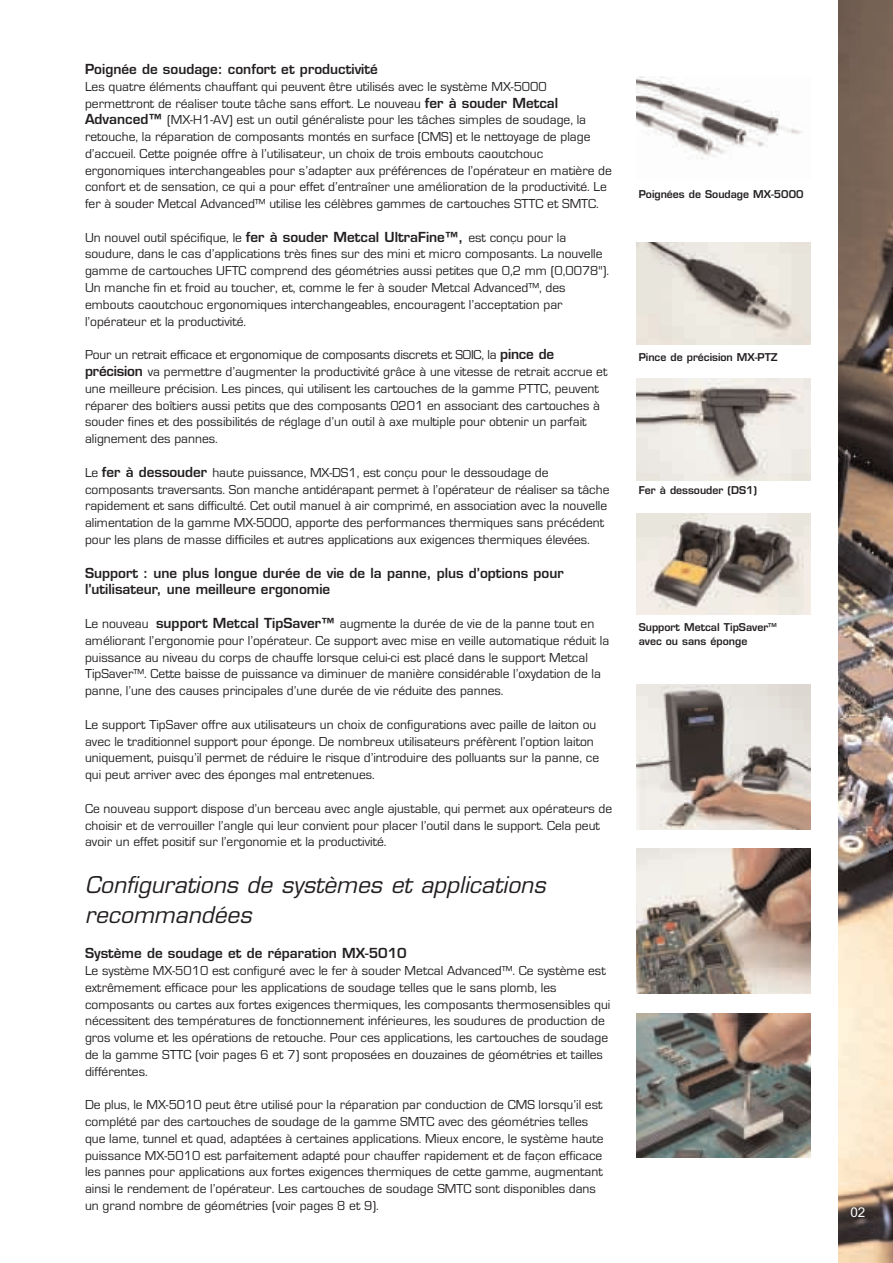
<style>
.page{position:relative;width:893px;height:1263px;background:#fff}
.page>*{position:absolute;margin:0;border:0;box-sizing:border-box;transform-origin:0 0}
.t1{font:italic 22.5px/30px "Eurostile";letter-spacing:.005em;color:#231f20}
.t2{font:13.5px/16.8px "Eurostile";color:#231f20}
.t3{font:600 13.5px/16.8px "Eurostile";color:#231f20}
.t4{font:13.5px "Arial";color:#fff}
.t5{font:600 10.5px/13.5px "Eurostile";color:#231f20}
.s1{font-weight:600}
</style>
<div class="page">
<img style="left:839px;top:0;width:54px;height:1263px">
<img style="left:637px;top:378px;width:173px;height:102px">
<img style="left:637px;top:242px;width:173px;height:102px">
<img style="left:637px;top:76px;width:166px;height:83px">
<img style="left:637px;top:513px;width:173px;height:101px">
<img style="left:637px;top:685px;width:173px;height:144px">
<img style="left:637px;top:849px;width:173px;height:144px">
<img style="left:637px;top:1013px;width:173px;height:145px">
<p class="t3" style="left:85px;top:62px;width:294px">Poignée de soudage: confort et productivité</p>
<p class="t2" style="left:85px;top:78px;width:528px">Les quatre éléments chauffant qui peuvent être utilisés avec le système MX-5000 permettront de réaliser toute tâche sans effort. Le nouveau <span class="s1">fer à souder Metcal Advanced™</span> (MX-H1-AV) est un outil généraliste pour les tâches simples de soudage, la retouche, la réparation de composants montés en surface (CMS) et le nettoyage de plage d’accueil. Cette poignée offre à l’utilisateur, un choix de trois embouts caoutchouc ergonomiques interchangeables pour s’adapter aux préférences de l’opérateur en matière de confort et de sensation, ce qui a pour effet d’entraîner une amélioration de la productivité. Le fer à souder Metcal Advanced™ utilise les célèbres gammes de cartouches STTC et SMTC.</p>
<p class="t2" style="left:85px;top:229px;width:526px">Un nouvel outil spécifique, le <span class="s1">fer à souder Metcal UltraFine™,</span> est conçu pour la soudure, dans le cas d’applications très fines sur des mini et micro composants. La nouvelle gamme de cartouches UFTC comprend des géométries aussi petites que 0,2 mm (0,0078").<br>Un manche fin et froid au toucher, et, comme le fer à souder Metcal Advanced™, des embouts caoutchouc ergonomiques interchangeables, encouragent l’acceptation par l’opérateur et la productivité.</p>
<p class="t2" style="left:85px;top:346px;width:524px">Pour un retrait efficace et ergonomique de composants discrets et SOIC, la <span class="s1">pince de précision</span> va permettre d’augmenter la productivité grâce à une vitesse de retrait accrue et une meilleure précision. Les pinces, qui utilisent les cartouches de la gamme PTTC, peuvent réparer des boîtiers aussi petits que des composants 0201 en associant des cartouches à souder fines et des possibilités de réglage d’un outil à axe multiple pour obtenir un parfait alignement des pannes.</p>
<p class="t2" style="left:85px;top:464px;width:526px">Le <span class="s1">fer à dessouder</span> haute puissance, MX-DS1, est conçu pour le dessoudage de composants traversants. Son manche antidérapant permet à l’opérateur de réaliser sa tâche rapidement et sans difficulté. Cet outil manuel à air comprimé, en association avec la nouvelle alimentation de la gamme MX-5000, apporte des performances thermiques sans précédent pour les plans de masse difficiles et autres applications aux exigences thermiques élevées.</p>
<p class="t3" style="left:85px;top:566px;width:480px">Support : une plus longue durée de vie de la panne, plus d’options pour l’utilisateur, une meilleure ergonomie</p>
<p class="t2" style="left:85px;top:615px;width:526px">Le nouveau <span class="s1">support Metcal TipSaver™</span> augmente la durée de vie de la panne tout en améliorant l’ergonomie pour l’opérateur. Ce support avec mise en veille automatique réduit la puissance au niveau du corps de chauffe lorsque celui-ci est placé dans le support Metcal TipSaver™. Cette baisse de puissance va diminuer de manière considérable l’oxydation de la panne, l’une des causes principales d’une durée de vie réduite des pannes.</p>
<p class="t2" style="left:85px;top:716px;width:516px">Le support TipSaver offre aux utilisateurs un choix de configurations avec paille de laiton ou avec le traditionnel support pour éponge. De nombreux utilisateurs préfèrent l’option laiton uniquement, puisqu’il permet de réduire le risque d’introduire des polluants sur la panne, ce qui peut arriver avec des éponges mal entretenues.</p>
<p class="t2" style="left:85px;top:800px;width:529px">Ce nouveau support dispose d’un berceau avec angle ajustable, qui permet aux opérateurs de choisir et de verrouiller l’angle qui leur convient pour placer l’outil dans le support. Cela peut avoir un effet positif sur l’ergonomie et la productivité.</p>
<h1 class="t1" style="left:85px;top:872px;width:462px">Configurations de systèmes et applications recommandées</h1>
<p class="t3" style="left:85px;top:946px;width:323px">Système de soudage et de réparation MX-5010</p>
<p class="t2" style="left:85px;top:962px;width:527px">Le système MX-5010 est configuré avec le fer à souder Metcal Advanced™. Ce système est extrêmement efficace pour les applications de soudage telles que le sans plomb, les composants ou cartes aux fortes exigences thermiques, les composants thermosensibles qui nécessitent des températures de fonctionnement inférieures, les soudures de production de gros volume et les opérations de retouche. Pour ces applications, les cartouches de soudage de la gamme STTC (voir pages 6 et 7) sont proposées en douzaines de géométries et tailles différentes.</p>
<p class="t2" style="left:85px;top:1096px;width:520px">De plus, le MX-5010 peut être utilisé pour la réparation par conduction de CMS lorsqu’il est complété par des cartouches de soudage de la gamme SMTC avec des géométries telles que lame, tunnel et quad, adaptées à certaines applications. Mieux encore, le système haute puissance MX-5010 est parfaitement adapté pour chauffer rapidement et de façon efficace les pannes pour applications aux fortes exigences thermiques de cette gamme, augmentant ainsi le rendement de l’opérateur. Les cartouches de soudage SMTC sont disponibles dans un grand nombre de géométries (voir pages 8 et 9).</p>
<p class="t5" style="left:639px;top:189px;width:166px">Poignées de Soudage MX-5000</p>
<p class="t5" style="left:639px;top:351px;width:141px">Pince de précision MX-PTZ</p>
<p class="t5" style="left:639px;top:485px;width:120px">Fer à dessouder (DS1)</p>
<p class="t5" style="left:639px;top:622px;width:139px">Support Metcal TipSaver<sup>TM </sup>avec ou sans éponge</p>
<p class="t4" style="left:850px;top:1205px;width:17px">02</p>
</div>
